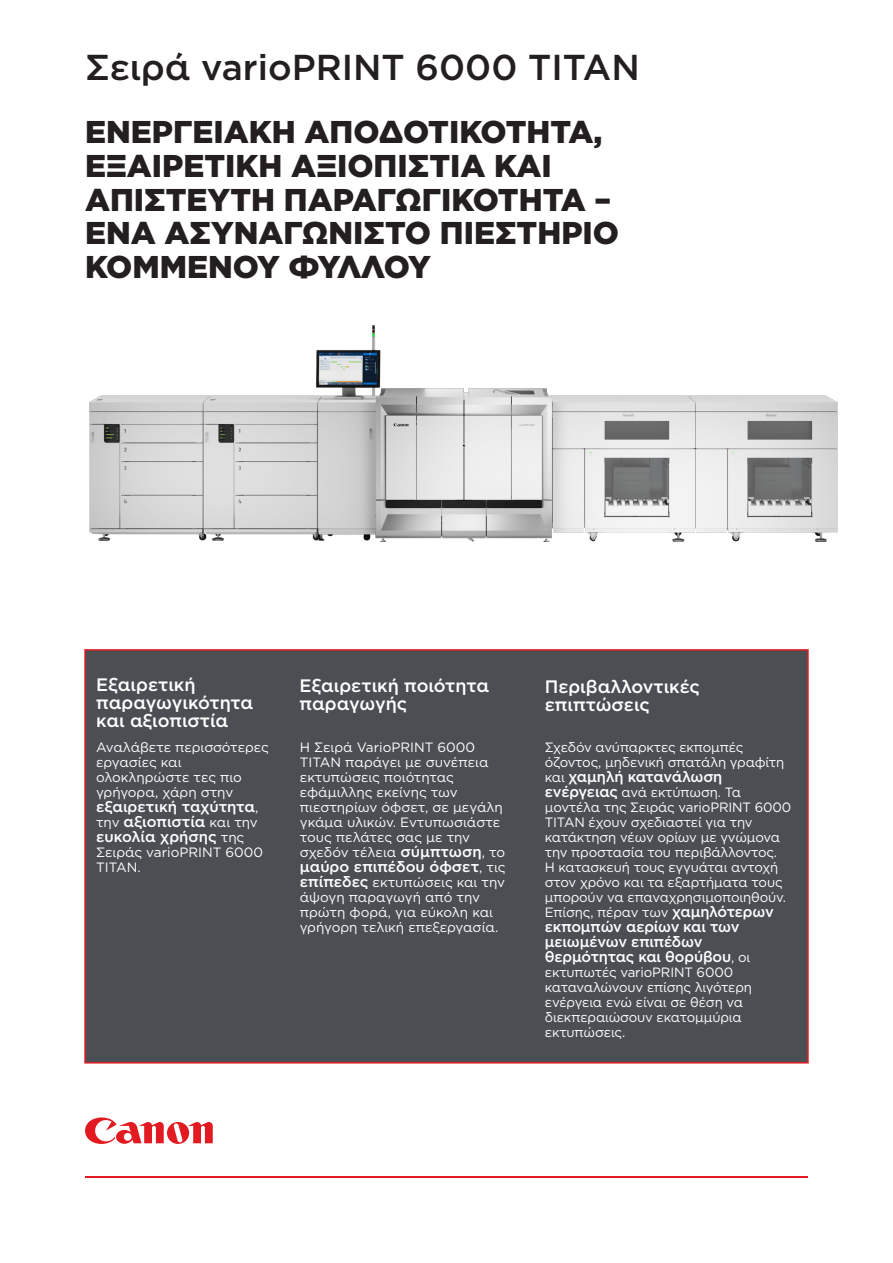
<style>
.page{position:relative;width:893px;height:1263px;background:#fff}
.page>*{position:absolute;margin:0;border:0;box-sizing:border-box;transform-origin:0 0}
.t1{font:500 36px "Gotham";color:#231f20}
.COVER_HEADER_LARGE{font:900 31.5px/33.8px "Gotham";color:#231f20}
.t2{font:500 18px/18px "Gotham";letter-spacing:-.005em;color:#fff}
.t3{font:500 15px/15px "Gotham";letter-spacing:-.01em;color:#fff;text-align:justify}
.t4{font:13.5px/15px "Gotham";letter-spacing:-.01em;color:#fff}
.s1{font-weight:400;font-size:13.5px}
.s2{font-weight:500;font-size:15px}
</style>
<div class="page">
<svg style="left:85px;top:1117px;width:128px;height:27px"></svg>
<hr style="left:85px;top:1176px;width:723px;height:2px;background:#e21a21">
<div style="left:84px;top:649px;width:725px;height:414px;background:#4b4f54;border:2px solid #e21a21"></div>
<img style="left:89px;top:325px;width:749px;height:216px">
<p class="t1" style="left:85px;top:43px;width:556px">Σειρά varioPRINT 6000 TITAN</p>
<p class="COVER_HEADER_LARGE" style="left:85px;top:115px;width:535px">ΕΝΕΡΓΕΙΑΚΉ ΑΠΟΔΟΤΙΚΌΤΗΤΑ,<br>ΕΞΑΙΡΕΤΙΚΉ ΑΞΙΟΠΙΣΤΊΑ ΚΑΙ<br>ΑΠΊΣΤΕΥΤΗ ΠΑΡΑΓΩΓΙΚΌΤΗΤΑ –<br>ΈΝΑ ΑΣΥΝΑΓΏΝΙΣΤΟ ΠΙΕΣΤΉΡΙΟ<br>ΚΟΜΜΈΝΟΥ ΦΎΛΛΟΥ</p>
<p class="t2" style="left:96px;top:675px;width:158px">Εξαιρετική παραγωγικότητα και αξιοπιστία</p>
<p class="t4" style="left:96px;top:739px;width:174px">Αναλάβετε περισσότερες εργασίες και ολοκληρώστε τες πιο γρήγορα, χάρη στην</p>
<p class="t3" style="left:96px;top:799px;width:164px">εξαιρετική ταχύτητα<span class="s1">, την</span> αξιοπιστία <span class="s1">και την </span>ευκολία χρήσης <span class="s1">της</span></p>
<p class="t4" style="left:96px;top:844px;width:169px">Σειράς varioPRINT 6000<br>TITAN.</p>
<p class="t2" style="left:300px;top:676px;width:191px">Εξαιρετική ποιότητα παραγωγής</p>
<p class="t4" style="left:300px;top:739px;width:207px">Η Σειρά VarioPRINT 6000<br>TITAN παράγει με συνέπεια εκτυπώσεις ποιότητας εφάμιλλης εκείνης των πιεστηρίων όφσετ, σε μεγάλη γκάμα υλικών. Εντυπωσιάστε τους πελάτες σας με την σχεδόν τέλεια <span class="s2">σύμπτωση</span>, το</p>
<p class="t3" style="left:300px;top:859px;width:207px">μαύρο επιπέδου όφσετ<span class="s1">, τις</span></p>
<p class="t4" style="left:300px;top:874px;width:207px"><span class="s2">επίπεδες</span> εκτυπώσεις και την άψογη παραγωγή από την πρώτη φορά, για εύκολη και γρήγορη τελική επεξεργασία.</p>
<p class="t2" style="left:545px;top:677px;width:157px">Περιβαλλοντικές επιπτώσεις</p>
<p class="t4" style="left:545px;top:739px;width:241px">Σχεδόν ανύπαρκτες εκπομπές όζοντος, μηδενική σπατάλη γραφίτη</p>
<p class="t3" style="left:545px;top:769px;width:179px"><span class="s1">και</span> χαμηλή κατανάλωση</p>
<p class="t4" style="left:545px;top:784px;width:248px"><span class="s2">ενέργειας</span> ανά εκτύπωση. Τα μοντέλα της Σειράς varioPRINT 6000<br>TITAN έχουν σχεδιαστεί για την κατάκτηση νέων ορίων με γνώμονα την προστασία του περιβάλλοντος.<br>Η κατασκευή τους εγγυάται αντοχή στον χρόνο και τα εξαρτήματα τους μπορούν να επαναχρησιμοποιηθούν.<br>Επίσης, πέραν των <span class="s2">χαμηλότερων</span></p>
<p class="t3" style="left:545px;top:919px;width:207px;text-align:left">εκπομπών αερίων και των μειωμένων επιπέδων θερμότητας και θορύβου<span class="s1">, οι</span></p>
<p class="t4" style="left:545px;top:964px;width:209px">εκτυπωτές varioPRINT 6000 καταναλώνουν επίσης λιγότερη ενέργεια ενώ είναι σε θέση να διεκπεραιώσουν εκατομμύρια εκτυπώσεις.</p>
</div>
